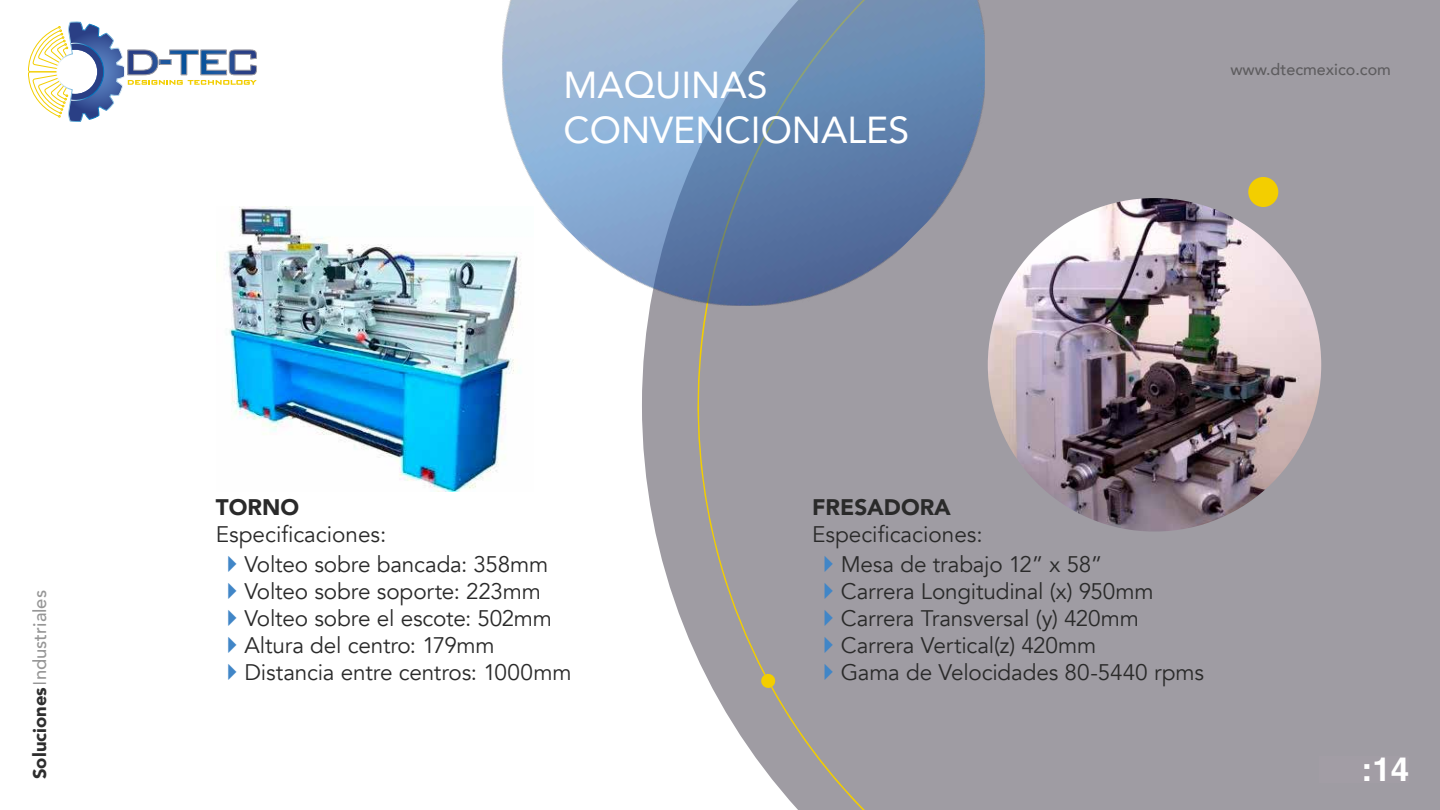
<style>
.page{position:relative;width:1440px;height:810px;background:#fff}
.page>*{position:absolute;margin:0;border:0;box-sizing:border-box;transform-origin:0 0}
.t1{font:37.5px/45px "Avenir";color:#fff}
.t2{font:700 33px "Helvetica CE";color:#fff}
.t3{font:22.5px/27px "Avenir";letter-spacing:-.01em;color:#2a2a2a}
.t4{font:900 22.5px "Avenir";color:#2a2a2a}
.t5{font:500 18.45px "Avenir";color:#2e2e2e}
.t6{font:500 16.12px "Avenir";color:#1d1d1b}
.s1{font-weight:900}
</style>
<div class="page">
<div style="left:642px;top:0;width:798px;height:810px;background:#9f9ca3"></div>
<div style="left:1248px;top:177px;width:30px;height:30px;background:#f3ce00;border-radius:50%"></div>
<div style="left:662px;top:306px;width:203px;height:369px;background:#9f9ca3"></div>
<svg style="left:28px;top:21px;width:229px;height:101px"></svg>
<img style="left:988px;top:198px;width:333px;height:334px;border-radius:167px">
<img style="left:226px;top:206px;width:288px;height:286px">
<img style="left:502px;top:0;width:483px;height:306px">
<div style="left:1319px;top:756px;width:90px;height:27px;background:#a29da5"></div>
<svg style="left:825px;top:556px;width:8px;height:16px"></svg>
<svg style="left:825px;top:583px;width:8px;height:16px"></svg>
<svg style="left:825px;top:610px;width:8px;height:16px"></svg>
<svg style="left:825px;top:637px;width:8px;height:16px"></svg>
<svg style="left:761px;top:664px;width:104px;height:146px;background:#a6a2a3"></svg>
<p class="t5" style="left:24px;top:779px;width:191px;rotate:-90deg"><span class="s1">Soluciones</span>Industriales</p>
<h1 class="t1" style="left:563px;top:61px;width:348px">MAQUINAS<br>CONVENCIONALES</h1>
<p class="t6" style="left:1230px;top:56px;width:162px">www.dtecmexico.com</p>
<p class="t4" style="left:216px;top:487px;width:85px">TORNO</p>
<p class="t3" style="left:244px;top:519px;width:305px;line-height:30.8px;text-indent:-28px">Especificaciones:<br>Volteo sobre bancada: 358mm</p>
<p class="t3" style="left:244px;top:578px;width:329px">Volteo sobre soporte: 223mm<br>Volteo sobre el escote: 502mm<br>Altura del centro: 179mm<br>Distancia entre centros: 1000mm</p>
<p class="t4" style="left:812px;top:487px;width:140px">FRESADORA</p>
<p class="t3" style="left:841px;top:519px;width:263px;line-height:30.8px;text-indent:-28px">Especificaciones:<br>Mesa de trabajo 12” x 58”</p>
<p class="t3" style="left:841px;top:578px;width:365px">Carrera Longitudinal (x) 950mm<br>Carrera Transversal (y) 420mm<br>Carrera Vertical(z) 420mm<br>Gama de Velocidades 80-5440 rpms</p>
<h2 class="t2" style="left:1362px;top:750px;width:49px">:14</h2>
</div>
